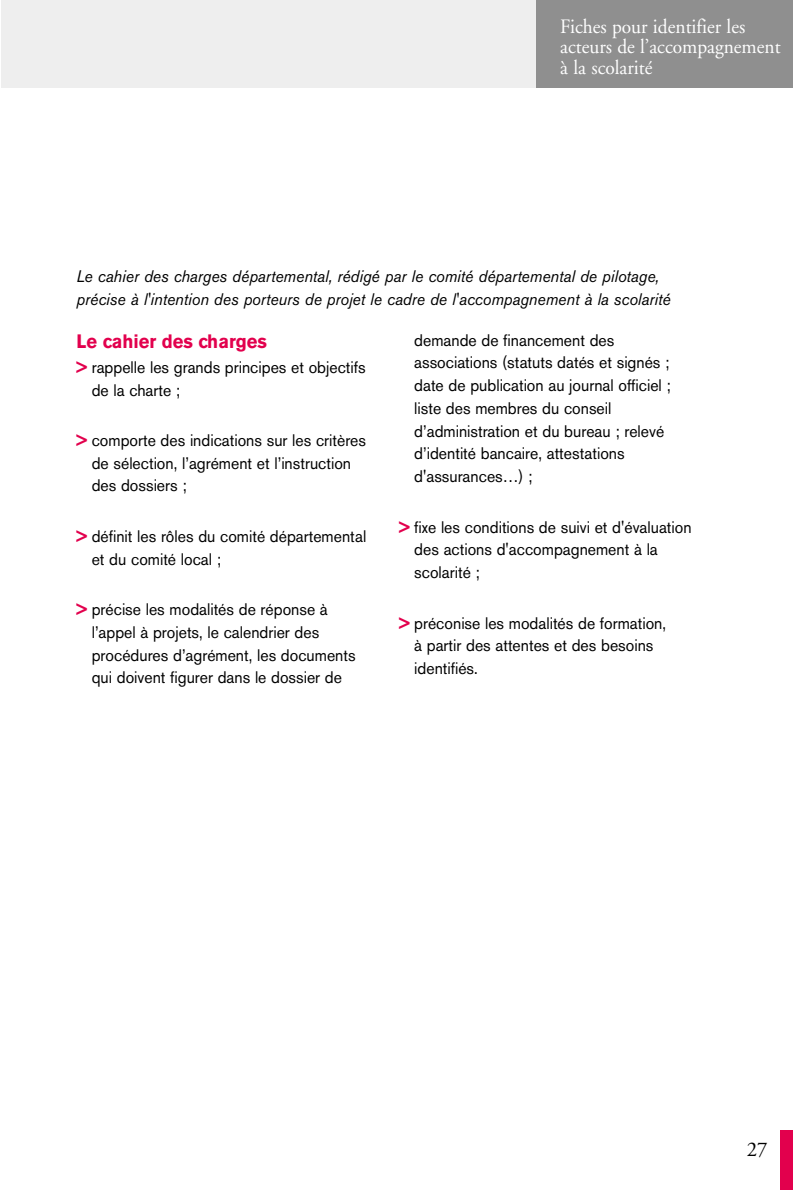
<style>
.page{position:relative;width:793px;height:1190px;background:#fff}
.page>*{position:absolute;margin:0;border:0;box-sizing:border-box;transform-origin:0 0}
.t1{font:21px "Adobe Garamond";color:#000}
.t2{font:20.47px/20.5px "Adobe Garamond";color:#fff;scale:.95 1}
.t3{font:700 19.25px "Akzidenz Grotesk BE";color:#e2004d;scale:.95 1}
.t4{font:16.62px/22.8px "Akzidenz Grotesk BE";color:#000;scale:.95 1}
.t5{font:italic 16.62px/22.8px "Akzidenz Grotesk BE";color:#000;scale:.95 1}
.s1{font-weight:700;color:#e2004d}
</style>
<div class="page">
<div style="left:1px;top:0;width:792px;height:87px;background:#eee"></div>
<div style="left:537px;top:0;width:256px;height:87px;background:#8f8f8f"></div>
<div style="left:780px;top:1130px;width:13px;height:59px;background:#e2004d"></div>
<p class="t2" style="left:560px;top:18px;width:233px">Fiches pour identifier les acteurs de l’accompagnement à la scolarité</p>
<p class="t5" style="left:77px;top:267px;width:627px">Le cahier des charges départemental, rédigé par le comité départemental de pilotage, précise à l'intention des porteurs de projet le cadre de l'accompagnement à la scolarité</p>
<p class="t3" style="left:77px;top:334px;width:202px">Le cahier des charges</p>
<p class="t4" style="left:92px;top:357px;width:290px;text-indent:-15px"><span class="s1">&gt;</span> rappelle les grands principes et objectifs de la charte ;</p>
<p class="t4" style="left:92px;top:431px;width:290px;text-indent:-15px"><span class="s1">&gt;</span> comporte des indications sur les critères de sélection, l’agrément et l’instruction des dossiers ;</p>
<p class="t4" style="left:92px;top:527px;width:291px;text-indent:-15px"><span class="s1">&gt;</span> définit les rôles du comité départemental et du comité local ;</p>
<p class="t4" style="left:92px;top:600px;width:279px;text-indent:-15px"><span class="s1">&gt;</span> précise les modalités de réponse à l’appel à projets, le calendrier des procédures d’agrément, les documents qui doivent figurer dans le dossier de</p>
<p class="t4" style="left:414px;top:330px;width:272px">demande de financement des associations (statuts datés et signés ; date de publication au journal officiel ; liste des membres du conseil d’administration et du bureau ; relevé d’identité bancaire, attestations d'assurances…) ;</p>
<p class="t4" style="left:414px;top:517px;width:293px;text-indent:-15px"><span class="s1">&gt;</span> fixe les conditions de suivi et d'évaluation des actions d'accompagnement à la scolarité ;</p>
<p class="t4" style="left:414px;top:613px;width:266px;text-indent:-15px"><span class="s1">&gt;</span> préconise les modalités de formation, à partir des attentes et des besoins identifiés.</p>
<p class="t1" style="left:746px;top:1141px;width:22px">27</p>
</div>
